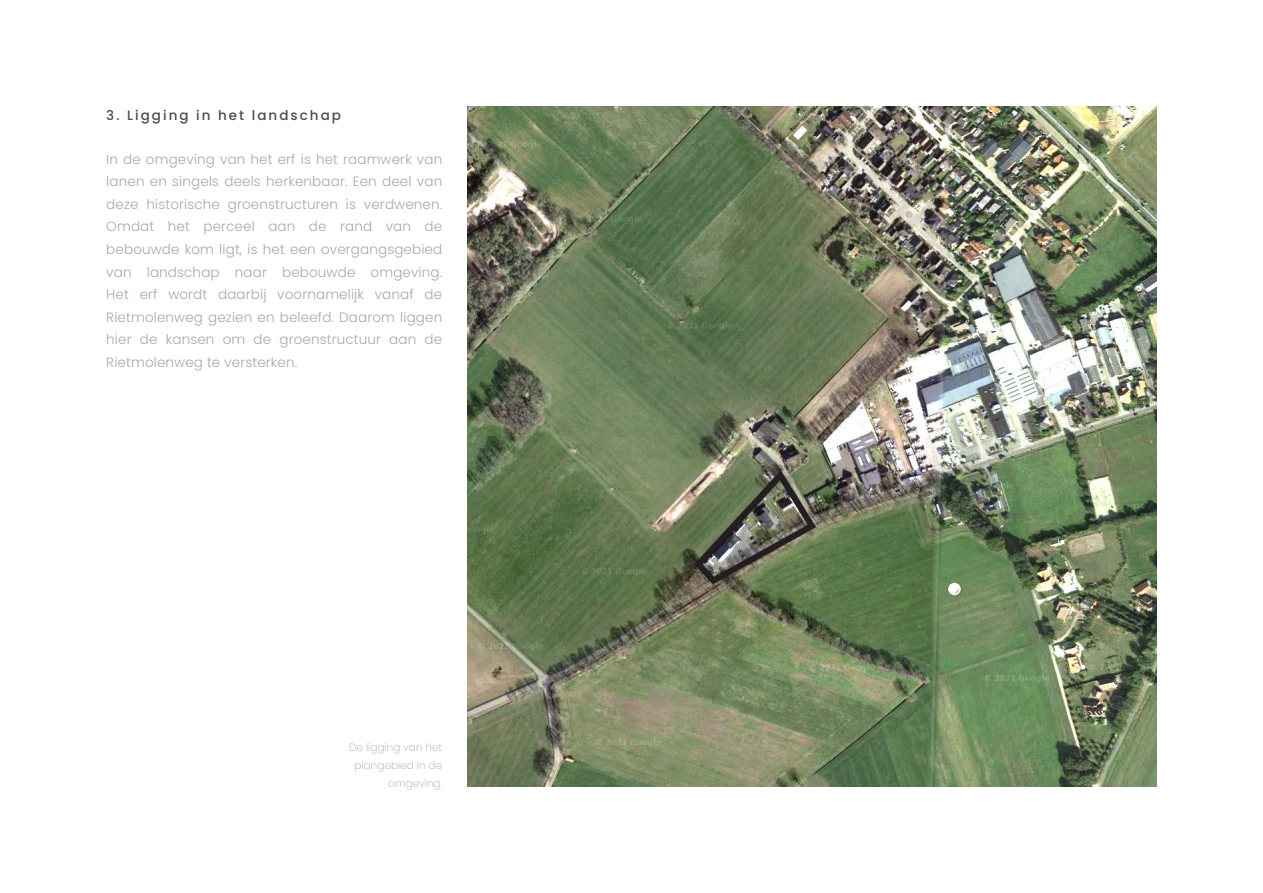
<style>
.page{position:relative;width:1263px;height:893px;background:#fff}
.page>*{position:absolute;margin:0;border:0;box-sizing:border-box;transform-origin:0 0}
.Tekst_2{font:300 13.5px/22.5px "Poppins";letter-spacing:.01em;color:#a8a9ad;text-align:justify}
.Paragraaf{font:500 13.5px "Poppins";letter-spacing:.15em;color:#4b4c4d}
.Ondertitel{font:200 10.5px/18px "Poppins";color:#a8a9ad;text-align:right}
</style>
<div class="page">
<img style="left:467px;top:106px;width:690px;height:681px">
<img style="left:690px;top:465px;width:130px;height:123px">
<p class="Paragraaf" style="left:106px;top:108px;width:236px">3. Ligging in het landschap</p>
<p class="Tekst_2" style="left:106px;top:148px;width:337px">In de omgeving van het erf is het raamwerk van lanen en singels deels herkenbaar. Een deel van deze historische groenstructuren is verdwenen.<br>Omdat het perceel aan de rand van de bebouwde kom ligt, is het een overgangsgebied van landschap naar bebouwde omgeving.<br>Het erf wordt daarbij voornamelijk vanaf de Rietmolenweg gezien en beleefd. Daarom liggen hier de kansen om de groenstructuur aan de Rietmolenweg te versterken.</p>
<p class="Ondertitel" style="left:349px;top:738px;width:95px">De ligging van het plangebied in de omgeving.</p>
</div>
